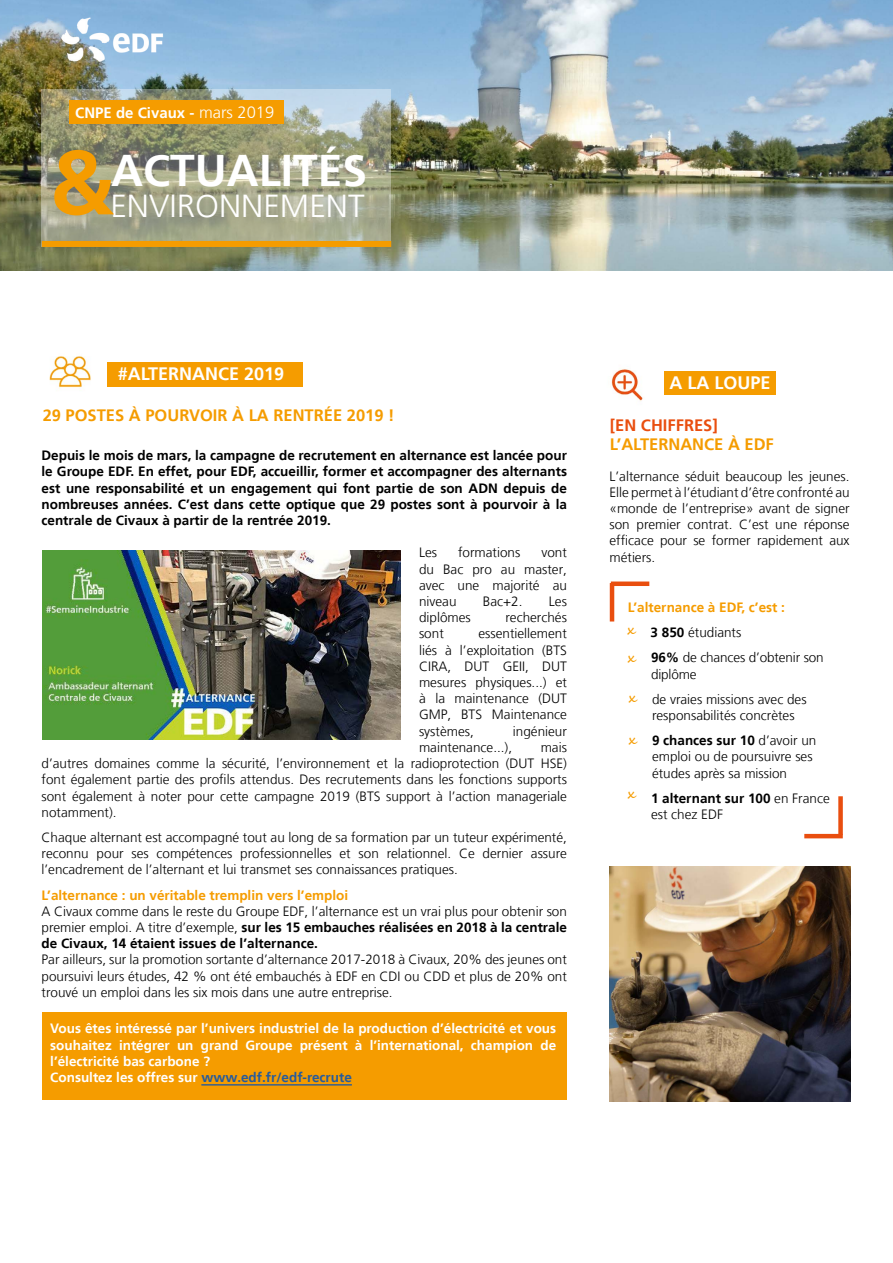
<style>
.page{position:relative;width:893px;height:1263px;background:#fff}
.page>*{position:absolute;margin:0;border:0;box-sizing:border-box;transform-origin:0 0}
.t1{font:700 90.9px "Frutiger";color:#f59c00}
.t2{font:700 44.25px "Frutiger";color:#fff}
.t3{font:300 31.8px "Frutiger";color:#fff;scale:1.04 1}
.t4{font:700 18px "Frutiger";color:#fff}
.t5{font:700 16.5px "Frutiger";color:#f59c00}
.t6{font:700 16.5px "Frutiger";color:#e94e0f}
.t7{font:700 15px "Frutiger";color:#fff}
.t8{font:300 13.5px/16.2px "Frutiger";color:#000;text-align:justify}
.t9{font:700 13.5px/16.2px "Frutiger";color:#000;text-align:justify}
.t10{font:700 13.5px/16.2px "Frutiger";color:#fff}
.t11{font:700 13.5px "Frutiger";color:#f59c00}
.t12{font:13.5px/27.8px "Segoe Script";color:#f59c00}
.s1{font-weight:300;font-size:16.5px}
.s2{font-weight:700}
.s3{color:#275b9b}
.s4{font-weight:700;color:#f59c00}
</style>
<div class="page">
<img style="left:0;top:0;width:893px;height:270px">
<img style="left:59px;top:16px;width:107px;height:49px">
<svg style="left:42px;top:89px;width:349px;height:152px;background:#a0a38b"></svg>
<div style="left:69px;top:101px;width:215px;height:23px;background:#f59c00"></div>
<div style="left:42px;top:241px;width:349px;height:6px;background:#f59c00"></div>
<div style="left:107px;top:362px;width:196px;height:25px;background:#f59c00"></div>
<img style="left:49px;top:356px;width:42px;height:33px">
<img style="left:611px;top:369px;width:32px;height:32px">
<div style="left:664px;top:372px;width:112px;height:23px;background:#f59c00"></div>
<div style="left:42px;top:1013px;width:524px;height:87px;background:#f59c00"></div>
<hr style="left:201px;top:1084px;width:151px;height:1px;background:#275b9b">
<img style="left:43px;top:551px;width:358px;height:189px">
<div style="left:611px;top:581px;width:38px;height:5px;background:#e94e0f"></div>
<hr style="left:610px;top:583px;width:4px;height:38px;background:#e94e0f">
<hr style="left:804px;top:834px;width:39px;height:4px;background:#e94e0f">
<div style="left:838px;top:796px;width:5px;height:39px;background:#e94e0f"></div>
<img style="left:609px;top:866px;width:241px;height:235px">
<p class="t7" style="left:75px;top:104px;width:200px">CNPE de Civaux - <span class="s1">mars 2019</span></p>
<h1 class="t1" style="left:49px;top:129px;width:67px">&amp;</h1>
<h2 class="t2" style="left:111px;top:144px;width:258px">ACTUALITÉS</h2>
<h3 class="t3" style="left:110px;top:188px;width:246px">ENVIRONNEMENT</h3>
<h3 class="t4" style="left:118px;top:363px;width:168px">#ALTERNANCE 2019</h3>
<p class="t5" style="left:43px;top:405px;width:353px">29 POSTES À POURVOIR À LA RENTRÉE 2019 !</p>
<p class="t9" style="left:42px;top:447px;width:527px">Depuis le mois de mars, la campagne de recrutement en alternance est lancée pour le Groupe EDF. En effet, pour EDF, accueillir, former et accompagner des alternants est une responsabilité et un engagement qui font partie de son ADN depuis de nombreuses années. C’est dans cette optique que 29 postes sont à pourvoir à la centrale de Civaux à partir de la rentrée 2019.</p>
<p class="t8" style="left:419px;top:545px;width:19px">Les</p>
<p class="t8" style="left:458px;top:545px;width:64px">formations</p>
<p class="t8" style="left:419px;top:545px;width:149px;text-indent:122px">vont du Bac pro au master, avec une majorité au niveau</p>
<p class="t8" style="left:483px;top:593px;width:41px">Bac+2.</p>
<p class="t8" style="left:549px;top:593px;width:19px">Les</p>
<p class="t8" style="left:419px;top:610px;width:53px">diplômes</p>
<p class="t8" style="left:505px;top:610px;width:63px">recherchés</p>
<p class="t8" style="left:419px;top:626px;width:26px">sont</p>
<p class="t8" style="left:419px;top:626px;width:149px;text-indent:59px">essentiellement liés à l’exploitation (BTS CIRA, DUT GEII, DUT mesures physiques...) et à la maintenance (DUT GMP, BTS Maintenance systèmes,</p>
<p class="t8" style="left:513px;top:723px;width:56px">ingénieur</p>
<p class="t8" style="left:419px;top:739px;width:95px">maintenance...),</p>
<p class="t8" style="left:42px;top:739px;width:527px;text-indent:499px">mais d’autres domaines comme la sécurité, l’environnement et la radioprotection (DUT HSE) font également partie des profils attendus. Des recrutements dans les fonctions supports sont également à noter pour cette campagne 2019 (BTS support à l’action manageriale notamment).</p>
<p class="t8" style="left:42px;top:829px;width:527px">Chaque alternant est accompagné tout au long de sa formation par un tuteur expérimenté, reconnu pour ses compétences professionnelles et son relationnel. Ce dernier assure l’encadrement de l’alternant et lui transmet ses connaissances pratiques.</p>
<p class="t11" style="left:42px;top:887px;width:308px">L’alternance : un véritable tremplin vers l’emploi</p>
<p class="t8" style="left:42px;top:903px;width:527px">A Civaux comme dans le reste du Groupe EDF, l’alternance est un vrai plus pour obtenir son premier emploi. A titre d’exemple, <span class="s2">sur les 15 embauches réalisées en 2018 à la centrale de Civaux, 14 étaient issues de l’alternance.</span></p>
<p class="t8" style="left:42px;top:952px;width:527px">Par ailleurs, sur la promotion sortante d’alternance 2017-2018 à Civaux, 20% des jeunes ont poursuivi leurs études, 42 % ont été embauchés à EDF en CDI ou CDD et plus de 20% ont trouvé un emploi dans les six mois dans une autre entreprise.</p>
<p class="t10" style="left:50px;top:1021px;width:507px">Vous êtes intéressé par l’univers industriel de la production d’électricité et vous souhaitez intégrer un grand Groupe présent à l’international, champion de l’électricité bas carbone ?<br>Consultez les offres sur <span class="s3">www.edf.fr/edf-recrute</span></p>
<h3 class="t4" style="left:669px;top:373px;width:103px">A LA LOUPE</h3>
<p class="t6" style="left:610px;top:415px;width:110px">[EN CHIFFRES]</p>
<p class="t5" style="left:610px;top:435px;width:166px">L’ALTERNANCE À EDF</p>
<p class="t8" style="left:609px;top:468px;width:242px">L’alternance séduit beaucoup les jeunes.<br>Elle permet à l’étudiant d’être confronté au «monde de l’entreprise» avant de signer son premier contrat. C’est une réponse efficace pour se former rapidement aux métiers.</p>
<p class="t8" style="left:651px;top:595px;width:175px;line-height:25.2px;text-align:left;text-indent:-23px"><span class="s4">L’alternance à EDF, c’est :<br></span><span class="s2">3 850</span> étudiants<br><span class="s2">96%</span> de chances d’obtenir son</p>
<p class="t8" style="left:651px;top:661px;width:157px;line-height:25.2px">diplôme<br>de vraies missions avec des</p>
<p class="t8" style="left:652px;top:703px;width:166px;line-height:25.2px">responsabilités concrètes<br><span class="s2">9 chances sur 10</span> d’avoir un</p>
<p class="t8" style="left:652px;top:749px;width:162px">emploi ou de poursuivre ses études après sa mission</p>
<p class="t8" style="left:651px;top:790px;width:180px"><span class="s2">1 alternant sur 100</span> en France est chez EDF</p>
<p class="t12" style="left:626px;top:616px;width:12px">x x</p>
<p class="t12" style="left:628px;top:684px;width:11px">x</p>
<p class="t12" style="left:628px;top:725px;width:11px">x</p>
<p class="t12" style="left:627px;top:780px;width:11px">x</p>
</div>
